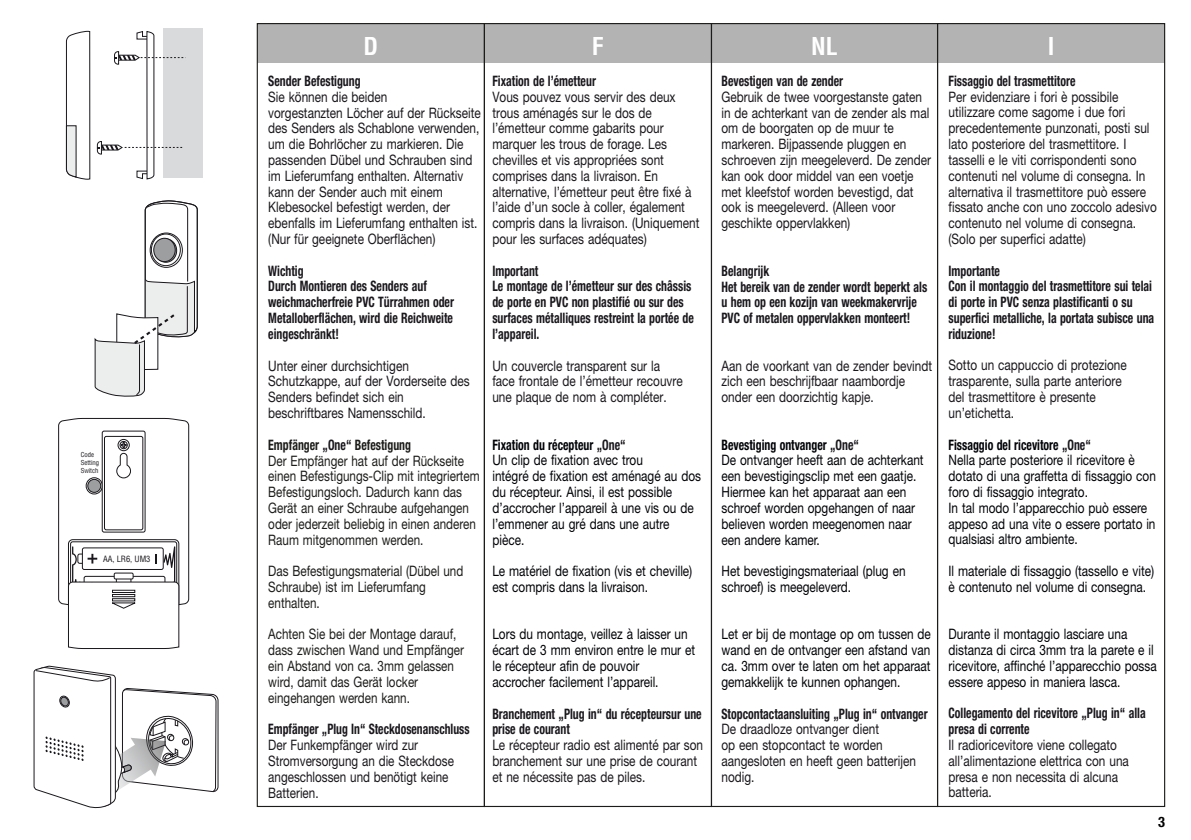
<style>
.page{position:relative;width:1191px;height:840px;background:#fff}
.page>*{position:absolute;margin:0;border:0;box-sizing:border-box;transform-origin:0 0}
.t1{font:700 condensed 24px "Helvetica";color:#fff}
.t2{font:14.4px/15.8px "Helvetica Neue";color:#1a171c;scale:.82 1}
.t3{font:14.4px/15.8px "Helvetica Neue";color:#000206;scale:.82 1}
.t4{font:700 condensed 14.4px/15.8px "Helvetica Neue";color:#1a171c;scale:.82 1}
.t5{font:14.4px/15.8px "Helvetica Neue";color:#1c1c1a;scale:.81 1}
.t6{font:14.4px/15.8px "Helvetica Neue";color:#1a171c;scale:.81 1}
.t7{font:700 condensed 14.4px "Helvetica Neue";color:#1a171c;scale:.81 1}
.t8{font:700 condensed 14.4px "Helvetica Neue";color:#000}
.t9{font:condensed 8.4px "Helvetica";color:#1a171c}
.t10{font:condensed 6.6px/8px "Helvetica";color:#1a171c}
.s1{font-weight:700;font-stretch:condensed}
.s2{font-weight:700;font-stretch:condensed;color:#1a171c}
</style>
<div class="page">
<div style="left:257px;top:24px;width:907px;height:39px;background:#b3b3b3"></div>
<div style="left:937px;top:23px;width:228px;height:783px;border:1px solid #1c1c1a"></div>
<svg style="left:33px;top:665px;width:186px;height:143px"></svg>
<svg style="left:61px;top:696px;width:7px;height:10px"></svg>
<div style="left:60px;top:696px;width:9px;height:10px;border:1px solid #1a171c;border-radius:4px"></div>
<svg style="left:58px;top:417px;width:132px;height:232px"></svg>
<div style="left:163px;top:28px;width:40px;height:150px;background:#d9dadb"></div>
<svg style="left:97px;top:31px;width:87px;height:149px"></svg>
<svg style="left:65px;top:30px;width:26px;height:150px"></svg>
<svg style="left:94px;top:200px;width:104px;height:197px"></svg>
<p class="t10" style="left:81px;top:450px;width:20px">Code<br>Setting<br>Switch</p>
<p class="t9" style="left:103px;top:553px;width:49px">AA, LR6, UM3</p>
<h1 class="t1" style="left:363px;top:31px;width:16px">D</h1>
<h1 class="t1" style="left:592px;top:31px;width:13px">F</h1>
<h1 class="t1" style="left:811px;top:31px;width:28px">NL</h1>
<h1 class="t1" style="left:1047px;top:31px;width:8px">I</h1>
<p class="t4" style="left:268px;top:73px;width:114px">Sender Befestigung</p>
<p class="t2" style="left:268px;top:88px;width:261px">Sie können die beiden<br>vorgestanzten Löcher auf der Rückseite des Senders als Schablone verwenden, um die Bohrlöcher zu markieren. Die passenden Dübel und Schrauben sind im Lieferumfang enthalten. Alternativ kann der Sender auch mit einem Klebesockel befestigt werden, der ebenfalls im Lieferumfang enthalten ist. (Nur für geeignete Oberflächen)</p>
<p class="t4" style="left:268px;top:262px;width:228px">Wichtig<br>Durch Montieren des Senders auf weichmacherfreie PVC Türrahmen oder<br>Metalloberflächen, wird die Reichweite eingeschränkt!</p>
<p class="t2" style="left:268px;top:357px;width:247px">Unter einer durchsichtigen<br>Schutzkappe, auf der Vorderseite des<br>Senders befindet sich ein beschriftbares Namensschild.</p>
<p class="t5" style="left:268px;top:436px;width:263px"><span class="s1">Empfänger</span> <span class="s2">„One“</span> <span class="s1">Befestigung<br></span>Der Empfänger hat auf der Rückseite einen Befestigungs-Clip mit integriertem Befestigungsloch. Dadurch kann das Gerät an einer Schraube aufgehangen oder jederzeit beliebig in einen anderen Raum mitgenommen werden.</p>
<p class="t5" style="left:268px;top:562px;width:242px">Das Befestigungsmaterial (Dübel und<br>Schraube) ist im Lieferumfang enthalten.</p>
<p class="t5" style="left:268px;top:626px;width:243px">Achten Sie bei der Montage darauf, dass zwischen Wand und Empfänger ein Abstand von ca. 3mm gelassen wird, damit das Gerät locker eingehangen werden kann.</p>
<p class="t7" style="left:268px;top:720px;width:250px">Empfänger „Plug In“ Steckdosenanschluss</p>
<p class="t6" style="left:268px;top:736px;width:231px">Der Funkempfänger wird zur<br>Stromversorgung an die Steckdose angeschlossen und benötigt keine<br>Batterien.</p>
<p class="t4" style="left:492px;top:73px;width:128px">Fixation de l’émetteur</p>
<p class="t2" style="left:492px;top:88px;width:254px">Vous pouvez vous servir des deux trous aménagés sur le dos de l’émetteur comme gabarits pour marquer les trous de forage. Les chevilles et vis appropriées sont comprises dans la livraison. En alternative, l’émetteur peut être fixé à l’aide d’un socle à coller, également compris dans la livraison. (Uniquement pour les surfaces adéquates)</p>
<p class="t4" style="left:492px;top:262px;width:247px">Important<br>Le montage de l’émetteur sur des châssis de porte en PVC non plastifié ou sur des surfaces métalliques restreint la portée de l’appareil.</p>
<p class="t2" style="left:492px;top:357px;width:234px">Un couvercle transparent sur la face frontale de l’émetteur recouvre une plaque de nom à compléter.</p>
<p class="t3" style="left:492px;top:436px;width:256px"><span class="s1">Fixation du récepteur</span> <span class="s2">„One“<br></span>Un clip de fixation avec trou<br>intégré de fixation est aménagé au dos du récepteur. Ainsi, il est possible d’accrocher l’appareil à une vis ou de l’emmener au gré dans une autre pièce.</p>
<p class="t3" style="left:492px;top:562px;width:245px">Le matériel de fixation (vis et cheville) est compris dans la livraison.</p>
<p class="t3" style="left:492px;top:626px;width:249px">Lors du montage, veillez à laisser un écart de 3 mm environ entre le mur et le récepteur afin de pouvoir accrocher facilement l’appareil.</p>
<p class="t4" style="left:492px;top:705px;width:257px">Branchement „Plug in“ du récepteursur une prise de courant</p>
<p class="t2" style="left:492px;top:736px;width:258px">Le récepteur radio est alimenté par son branchement sur une prise de courant et ne nécessite pas de piles.</p>
<p class="t4" style="left:721px;top:73px;width:150px">Bevestigen van de zender</p>
<p class="t2" style="left:721px;top:88px;width:257px">Gebruik de twee voorgestanste gaten in de achterkant van de zender als mal om de boorgaten op de muur te markeren. Bijpassende pluggen en schroeven zijn meegeleverd. De zender kan ook door middel van een voetje met kleefstof worden bevestigd, dat ook is meegeleverd. (Alleen voor geschikte oppervlakken)</p>
<p class="t4" style="left:721px;top:262px;width:252px">Belangrijk<br>Het bereik van de zender wordt beperkt als u hem op een kozijn van weekmakervrije<br>PVC of metalen oppervlakken monteert!</p>
<p class="t2" style="left:721px;top:357px;width:258px">Aan de voorkant van de zender bevindt zich een beschrijfbaar naambordje onder een doorzichtig kapje.</p>
<p class="t3" style="left:721px;top:436px;width:248px"><span class="s1">Bevestiging ontvanger</span> <span class="s2">„One“<br></span>De ontvanger heeft aan de achterkant een bevestigingsclip met een gaatje.<br>Hiermee kan het apparaat aan een schroef worden opgehangen of naar believen worden meegenomen naar een andere kamer.</p>
<p class="t3" style="left:721px;top:562px;width:226px">Het bevestigingsmateriaal (plug en schroef) is meegeleverd.</p>
<p class="t3" style="left:721px;top:626px;width:257px;text-align:justify">Let er bij de montage op om tussen de wand en de ontvanger een afstand van ca. 3mm over te laten om het apparaat gemakkelijk te kunnen ophangen.</p>
<p class="t4" style="left:721px;top:705px;width:253px">Stopcontactaansluiting „Plug in“ ontvanger</p>
<p class="t2" style="left:721px;top:720px;width:239px">De draadloze ontvanger dient<br>op een stopcontact te worden aangesloten en heeft geen batterijen nodig.</p>
<p class="t4" style="left:948px;top:73px;width:156px">Fissaggio del trasmettitore</p>
<p class="t2" style="left:948px;top:88px;width:255px">Per evidenziare i fori è possibile utilizzare come sagome i due fori precedentemente punzonati, posti sul lato posteriore del trasmettitore. I tasselli e le viti corrispondenti sono contenuti nel volume di consegna. In alternativa il trasmettitore può essere fissato anche con uno zoccolo adesivo contenuto nel volume di consegna. (Solo per superfici adatte)</p>
<p class="t4" style="left:948px;top:262px;width:252px">Importante<br>Con il montaggio del trasmettitore sui telai di porte in PVC senza plastificanti o su superfici metalliche, la portata subisce una riduzione!</p>
<p class="t2" style="left:948px;top:357px;width:219px">Sotto un cappuccio di protezione trasparente, sulla parte anteriore del trasmettitore è presente un’etichetta.</p>
<p class="t3" style="left:948px;top:436px;width:254px"><span class="s1">Fissaggio del ricevitore</span> <span class="s2">„One“<br></span>Nella parte posteriore il ricevitore è dotato di una graffetta di fissaggio con foro di fissaggio integrato.<br>In tal modo l’apparecchio può essere appeso ad una vite o essere portato in qualsiasi altro ambiente.</p>
<p class="t3" style="left:948px;top:562px;width:252px">Il materiale di fissaggio (tassello e vite) è contenuto nel volume di consegna.</p>
<p class="t3" style="left:948px;top:625px;width:255px">Durante il montaggio lasciare una distanza di circa 3mm tra la parete e il ricevitore, affinché l’apparecchio possa essere appeso in maniera lasca.</p>
<p class="t4" style="left:948px;top:704px;width:242px">Collegamento del ricevitore „Plug in“ alla presa di corrente</p>
<p class="t2" style="left:948px;top:736px;width:221px">Il radioricevitore viene collegato all’alimentazione elettrica con una presa e non necessita di alcuna batteria.</p>
<p class="t8" style="left:1158px;top:812px;width:8px">3</p>
</div>
